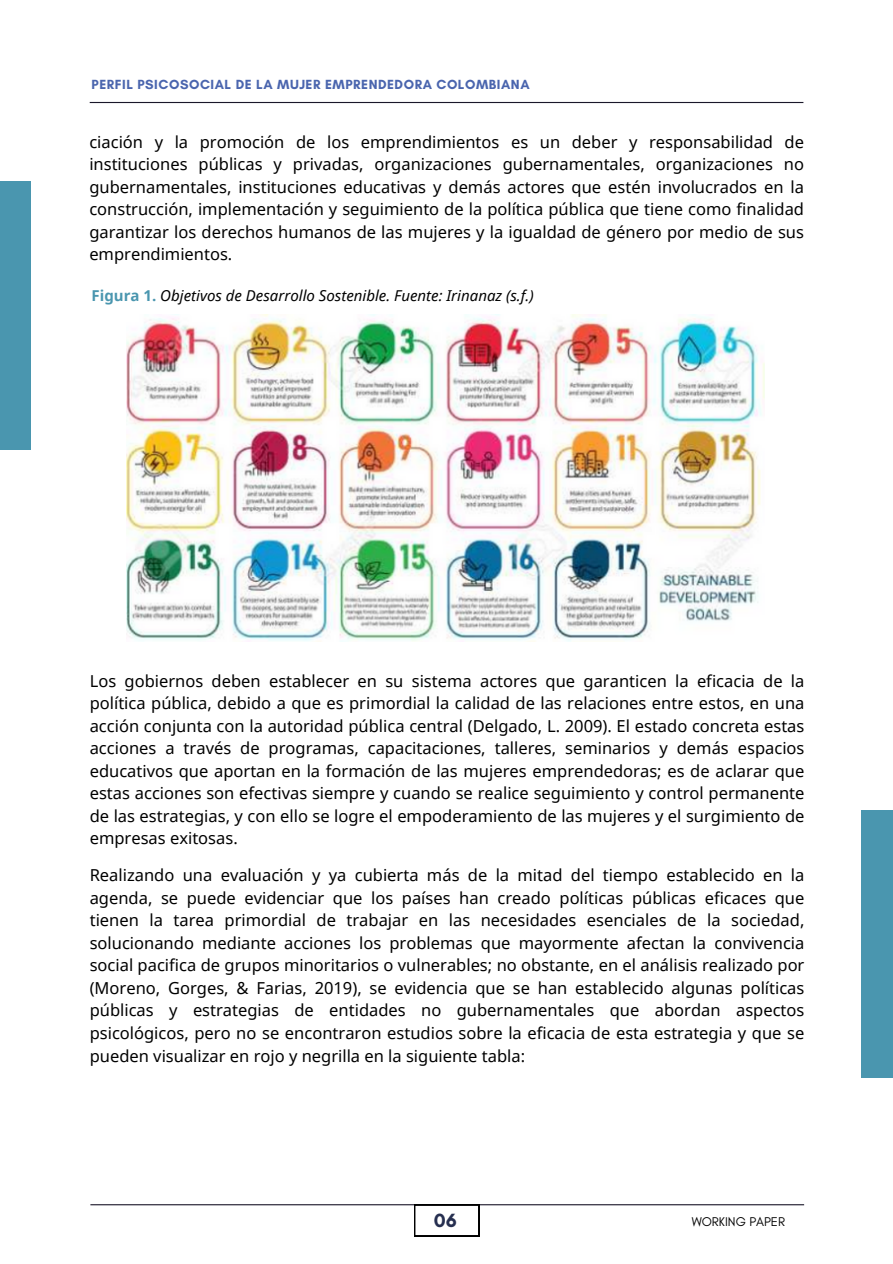
<style>
.page{position:relative;width:893px;height:1264px;background:#fff}
.page>*{position:absolute;margin:0;border:0;box-sizing:border-box;transform-origin:0 0}
.t1{font:700 19.5px "Glacial Indifference";color:#262f50}
.t2{font:16.5px/22.5px "Noto Sans";color:#000;text-align:justify}
.t3{font:italic 15px "Noto Sans";color:#000}
.t4{font:700 13.5px "Glacial Indifference";letter-spacing:.04em;color:#4a65ae}
.t5{font:12.9px "Glacial Indifference";color:#000}
.s1{font-weight:700;font-style:normal;color:#4a96af}
</style>
<div class="page">
<div style="left:0;top:181px;width:31px;height:268px;background:#4a96af"></div>
<div style="left:861px;top:810px;width:31px;height:268px;background:#4a96af"></div>
<hr style="left:90px;top:1204px;width:714px;height:1px;background:#1a172a">
<svg style="left:414px;top:1204px;width:65px;height:32px"></svg>
<hr style="left:90px;top:102px;width:713px;height:1px;background:#1a172a">
<img style="left:126px;top:314px;width:638px;height:327px">
<h1 class="t4" style="left:92px;top:76px;width:439px">PERFIL PSICOSOCIAL DE LA MUJER EMPRENDEDORA COLOMBIANA</h1>
<p class="t2" style="left:89px;top:130px;width:716px">ciación y la promoción de los emprendimientos es un deber y responsabilidad de instituciones públicas y privadas, organizaciones gubernamentales, organizaciones no gubernamentales, instituciones educativas y demás actores que estén involucrados en la construcción, implementación y seguimiento de la política pública que tiene como finalidad garantizar los derechos humanos de las mujeres y la igualdad de género por medio de sus emprendimientos.</p>
<h1 class="t3" style="left:92px;top:285px;width:443px"><span class="s1">Figura 1.</span> Objetivos de Desarrollo Sostenible. Fuente: Irinanaz (s.f.)</h1>
<h1 class="t2" style="left:90px;top:669px;width:716px">Los gobiernos deben establecer en su sistema actores que garanticen la eficacia de la política pública, debido a que es primordial la calidad de las relaciones entre estos, en una acción conjunta con la autoridad pública central (Delgado, L. 2009). El estado concreta estas acciones a través de programas, capacitaciones, talleres, seminarios y demás espacios educativos que aportan en la formación de las mujeres emprendedoras; es de aclarar que estas acciones son efectivas siempre y cuando se realice seguimiento y control permanente de las estrategias, y con ello se logre el empoderamiento de las mujeres y el surgimiento de empresas exitosas.</h1>
<p class="t2" style="left:90px;top:863px;width:716px">Realizando una evaluación y ya cubierta más de la mitad del tiempo establecido en la agenda, se puede evidenciar que los países han creado políticas públicas eficaces que tienen la tarea primordial de trabajar en las necesidades esenciales de la sociedad, solucionando mediante acciones los problemas que mayormente afectan la convivencia social pacifica de grupos minoritarios o vulnerables; no obstante, en el análisis realizado por (Moreno, Gorges, &amp; Farias, 2019), se evidencia que se han establecido algunas políticas públicas y estrategias de entidades no gubernamentales que abordan aspectos psicológicos, pero no se encontraron estudios sobre la eficacia de esta estrategia y que se pueden visualizar en rojo y negrilla en la siguiente tabla:</p>
<h1 class="t1" style="left:434px;top:1208px;width:25px">06</h1>
<p class="t5" style="left:691px;top:1213px;width:95px">WORKING PAPER</p>
</div>
